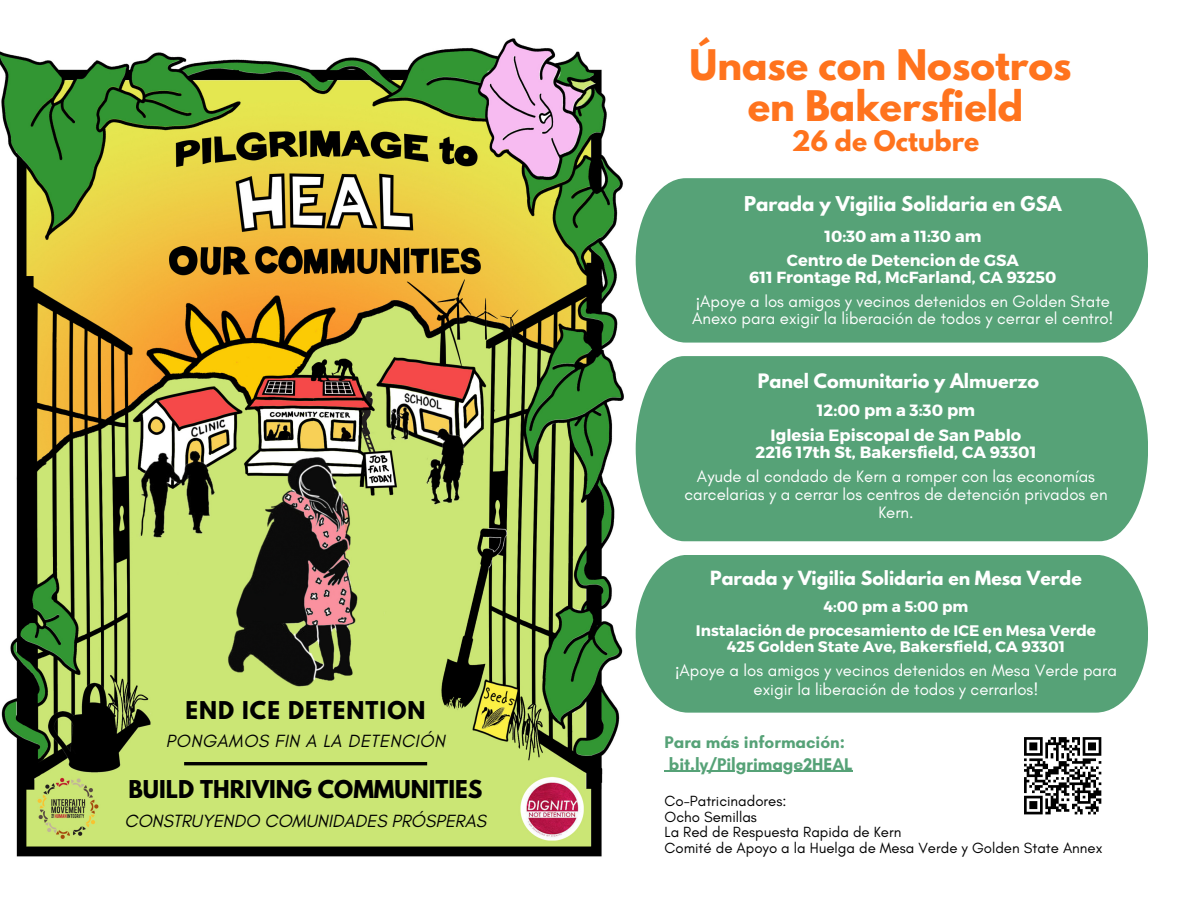
<style>
.page{position:relative;width:1188px;height:918px;background:#fff}
.page>*{position:absolute;margin:0;border:0;box-sizing:border-box;transform-origin:0 0}
.t1{font:700 37.35px "League Spartan";color:#ff731d}
.t2{font:700 25.05px "League Spartan";color:#ff731d}
.t3{font:700 21.75px "League Spartan";color:#000}
.t4{font:700 21.75px "League Spartan";letter-spacing:.05em;color:#000}
.t5{font:700 18.15px "League Spartan";color:#fff}
.t6{font:italic 18px "Glacial Indifference";color:#000}
.t7{font:italic 18px "Glacial Indifference";letter-spacing:.035em;color:#000}
.t8{font:700 17.55px "League Spartan";color:#fff}
.t9{font:700 17.25px "Glacial Indifference";color:#56a277}
.t10{font:700 17.25px "League Spartan";color:#fff}
.t11{font:16.8px/18px "Glacial Indifference";color:#fff;text-align:center}
.t12{font:700 16.35px "Montserrat";color:#fff}
.t13{font:700 16.05px "Montserrat";color:#fff}
.t14{font:700 15.3px "Montserrat";color:#fff}
.t15{font:15px "Glacial Indifference";color:#000}
.s1{font-family:"Noto Sans"}
</style>
<div class="page">
<div style="left:636px;top:356px;width:512px;height:185px;background:#56a277"></div>
<div style="left:636px;top:178px;width:512px;height:165px;background:#56a277"></div>
<div style="left:636px;top:555px;width:512px;height:158px;background:#56a277"></div>
<hr style="left:669px;top:771px;width:184px;height:1px;background:#56a277">
<svg style="left:1024px;top:737px;width:78px;height:78px"></svg>
<img style="left:0;top:38px;width:624px;height:819px">
<hr style="left:184px;top:762px;width:243px;height:3px;background:#000">
<p class="t4" style="left:185px;top:700px;width:242px">END ICE DETENTION</p>
<p class="t7" style="left:166px;top:730px;width:281px">PONGAMOS FIN A LA DETENCIÓN</p>
<p class="t3" style="left:128px;top:778px;width:356px">BUILD THRIVING COMMUNITIES</p>
<p class="t6" style="left:125px;top:810px;width:363px">CONSTRUYENDO COMUNIDADES PRÓSPERAS</p>
<p class="t1" style="left:690px;top:47px;width:383px">Únase con Nosotros</p>
<p class="t1" style="left:748px;top:87px;width:277px">en Bakersfield</p>
<p class="t2" style="left:792px;top:129px;width:189px">26 de Octubre</p>
<p class="t5" style="left:744px;top:195px;width:319px">Parada y Vigilia Solidaria en GSA</p>
<p class="t13" style="left:824px;top:226px;width:159px">10:30 am a 11:30 am</p>
<p class="t13" style="left:787px;top:250px;width:233px">Centro de Detencion de GSA</p>
<p class="t13" style="left:749px;top:267px;width:309px">611 Frontage Rd, McFarland, CA 93250</p>
<p class="t11" style="left:692px;top:293px;width:423px;line-height:16.8px;text-align:left"><span class="s1">¡</span>Apoye a los amigos y vecinos detenidos en Golden State<br>Anexo para exigir la liberación de todos y cerrar el centro!</p>
<p class="t8" style="left:758px;top:372px;width:283px">Panel Comunitario y Almuerzo</p>
<p class="t12" style="left:817px;top:400px;width:160px">12:00 pm a 3:30 pm</p>
<p class="t12" style="left:771px;top:424px;width:252px">Iglesia Episcopal de San Pablo</p>
<p class="t12" style="left:756px;top:441px;width:282px">2216 17th St, Bakersfield, CA 93301</p>
<p class="t11" style="left:684px;top:468px;width:425px">Ayude al condado de Kern a romper con las economías carcelarias y a cerrar los centros de detención privados en<br>Kern.</p>
<p class="t10" style="left:710px;top:569px;width:373px">Parada y Vigilia Solidaria en Mesa Verde</p>
<p class="t14" style="left:824px;top:597px;width:146px">4:00 pm a 5:00 pm</p>
<p class="t14" style="left:696px;top:620px;width:402px">Instalación de procesamiento de ICE en Mesa Verde</p>
<p class="t14" style="left:727px;top:637px;width:340px">425 Golden State Ave, Bakersfield, CA 93301</p>
<p class="t11" style="left:675px;top:661px;width:443px;line-height:19.2px"><span class="s1">¡</span>Apoye a los amigos y vecinos detenidos en Mesa Verde para exigir la liberación de todos y cerrarlos!</p>
<p class="t9" style="left:665px;top:732px;width:182px">Para más información:</p>
<p class="t9" style="left:669px;top:753px;width:185px">bit.ly/Pilgrimage2HEAL</p>
<p class="t15" style="left:665px;top:792px;width:123px">Co-Patricinadores:</p>
<p class="t15" style="left:665px;top:807px;width:94px">Ocho Semillas</p>
<p class="t15" style="left:665px;top:823px;width:238px">La Red de Respuesta Rapida de Kern</p>
<p class="t15" style="left:665px;top:839px;width:439px">Comité de Apoyo a la Huelga de Mesa Verde y Golden State Annex</p>
</div>
